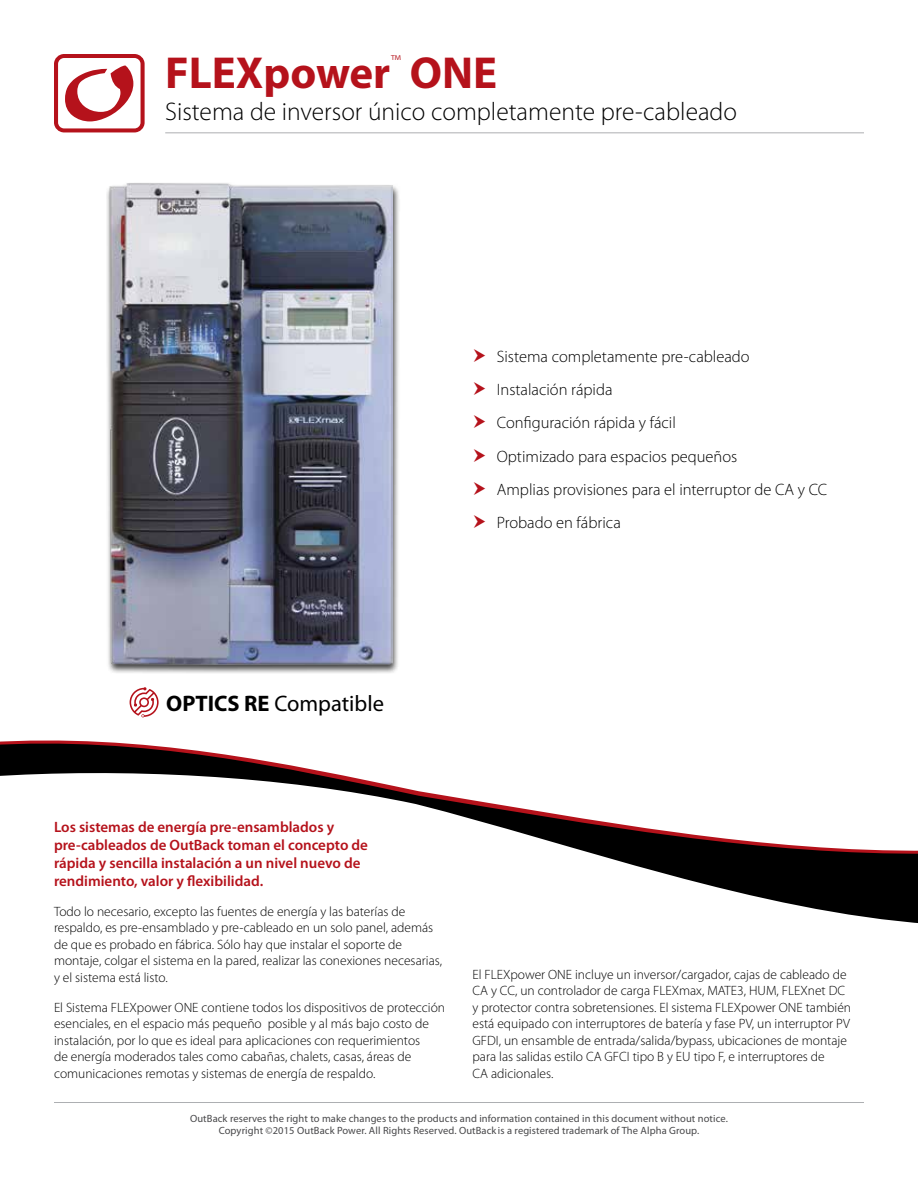
<style>
.page{position:relative;width:918px;height:1188px;background:#fff}
.page>*{position:absolute;margin:0;border:0;box-sizing:border-box;transform-origin:0 0}
.t1{font:700 45px "Myriad Pro";color:#b5121b}
.t2{font:300 25.5px "Myriad Pro";color:#000}
.t3{font:22.5px "Myriad Pro";color:#000}
.t4{font:300 17.55px "Myriad Pro";color:#b5121b}
.t5{font:300 16.5px/33.3px "Myriad Pro";color:#000}
.t6{font:600 15px/18px "Myriad Pro";color:#b5121b}
.t7{font:300 13.5px/16.5px "Myriad Pro";color:#000}
.t8{font:10.5px/12.6px "Myriad Pro";letter-spacing:.01em;color:#48484a;text-align:center}
.s1{font-weight:700}
</style>
<div class="page">
<hr style="left:54px;top:1102px;width:810px;height:1px;background:#adafb2">
<hr style="left:165px;top:132px;width:699px;height:1px;background:#adafb2">
<svg style="left:54px;top:54px;width:91px;height:78px"></svg>
<svg style="left:0;top:740px;width:918px;height:183px"></svg>
<div style="left:106px;top:182px;width:295px;height:492px;background:#000;opacity:.75"></div>
<img style="left:107px;top:182px;width:286px;height:482px">
<svg style="left:130px;top:687px;width:29px;height:31px"></svg>
<p class="t4" style="left:390px;top:51px;width:12px">™</p>
<h1 class="t1" style="left:165px;top:47px;width:334px">FLEXpower ONE</h1>
<h2 class="t2" style="left:165px;top:96px;width:573px">Sistema de inversor único completamente pre-cableado</h2>
<p class="t5" style="left:497px;top:340px;width:332px">Sistema completamente pre-cableado<br>Instalación rápida<br>Configuración rápida y fácil<br>Optimizado para espacios pequeños<br>Amplias provisiones para el interruptor de CA y CC<br>Probado en fábrica</p>
<h3 class="t3" style="left:166px;top:691px;width:219px"><span class="s1">OPTICS RE</span> Compatible</h3>
<p class="t6" style="left:54px;top:818px;width:316px">Los sistemas de energía pre-ensamblados y pre-cableados de OutBack toman el concepto de rápida y sencilla instalación a un nivel nuevo de rendimiento, valor y flexibilidad.</p>
<p class="t7" style="left:54px;top:903px;width:390px">Todo lo necesario, excepto las fuentes de energía y las baterías de respaldo, es pre-ensamblado y pre-cableado en un solo panel, además de que es probado en fábrica. Sólo hay que instalar el soporte de montaje, colgar el sistema en la pared, realizar las conexiones necesarias, y el sistema está listo.</p>
<p class="t7" style="left:54px;top:999px;width:393px">El Sistema FLEXpower ONE contiene todos los dispositivos de protección esenciales, en el espacio más pequeño posible y al más bajo costo de instalación, por lo que es ideal para aplicaciones con requerimientos<br>de energía moderados tales como cabañas, chalets, casas, áreas de comunicaciones remotas y sistemas de energía de respaldo.</p>
<p class="t7" style="left:472px;top:966px;width:380px">El FLEXpower ONE incluye un inversor/cargador, cajas de cableado de CA y CC, un controlador de carga FLEXmax, MATE3, HUM, FLEXnet DC y protector contra sobretensiones. El sistema FLEXpower ONE también está equipado con interruptores de batería y fase PV, un interruptor PV GFDI, un ensamble de entrada/salida/bypass, ubicaciones de montaje para las salidas estilo CA GFCI tipo B y EU tipo F, e interruptores de<br>CA adicionales.</p>
<p class="t8" style="left:190px;top:1112px;width:539px">OutBack reserves the right to make changes to the products and information contained in this document without notice.<br>Copyright ©2015 OutBack Power. All Rights Reserved. OutBack is a registered trademark of The Alpha Group.</p>
</div>
